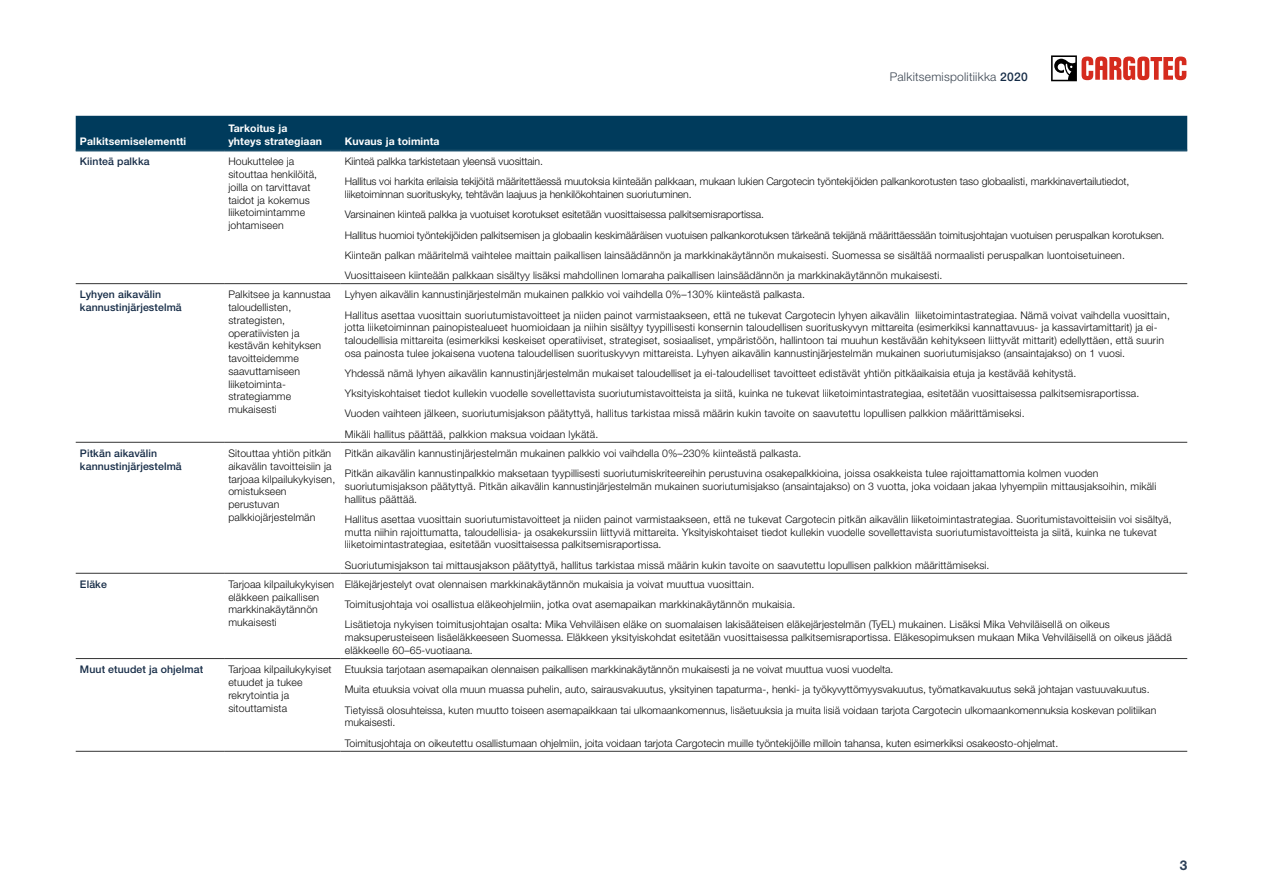
<style>
.page{position:relative;width:1263px;height:893px;background:#fff}
.page>*{position:absolute;margin:0;border:0;box-sizing:border-box;transform-origin:0 0}
.t1{font:700 13.5px "Helvetica Neue LT Std";color:#2c4058}
.t2{font:300 12px "Helvetica Neue LT Std";letter-spacing:.02em;color:#3c4652}
.table_left{font:300 10.5px/12.8px "Helvetica Neue LT Std";letter-spacing:.01em;color:#0d0d0d}
.table_left-2{font:300 10.5px/12.8px "Helvetica Neue LT Std";letter-spacing:-.01em;color:#0d0d0d}
.table_left-3{font:500 10.5px/12.8px "Helvetica Neue LT Std";letter-spacing:.01em;color:#152b46}
.table_header_left{font:700 10.5px/12.8px "Helvetica Neue LT Std";letter-spacing:.01em;color:#fff}
.s1{font-weight:500;color:#152b46}
</style>
<div class="page">
<svg style="left:1051px;top:55px;width:135px;height:26px"></svg>
<div style="left:76px;top:116px;width:1111px;height:34px;background:#003b5c"></div>
<hr style="left:76px;top:150px;width:148px;height:1px;background:#1a4f6c">
<hr style="left:76px;top:283px;width:148px;height:1px;background:#333">
<hr style="left:224px;top:283px;width:117px;height:1px;background:#333">
<hr style="left:341px;top:283px;width:846px;height:1px;background:#333">
<hr style="left:76px;top:442px;width:148px;height:1px;background:#333">
<hr style="left:224px;top:442px;width:117px;height:1px;background:#333">
<hr style="left:341px;top:442px;width:846px;height:1px;background:#333">
<hr style="left:76px;top:573px;width:148px;height:1px;background:#333">
<hr style="left:224px;top:573px;width:117px;height:1px;background:#333">
<hr style="left:341px;top:573px;width:846px;height:1px;background:#333">
<hr style="left:76px;top:658px;width:148px;height:1px;background:#333">
<hr style="left:224px;top:658px;width:117px;height:1px;background:#333">
<hr style="left:341px;top:658px;width:846px;height:1px;background:#333">
<hr style="left:76px;top:751px;width:148px;height:1px;background:#333">
<hr style="left:224px;top:751px;width:117px;height:1px;background:#333">
<hr style="left:341px;top:751px;width:846px;height:1px;background:#333">
<hr style="left:224px;top:150px;width:117px;height:1px;background:#1a4f6c">
<hr style="left:341px;top:150px;width:846px;height:1px;background:#1a4f6c">
<p class="table_header_left" style="left:80px;top:134px;width:108px">Palkitsemiselementti</p>
<p class="table_header_left" style="left:228px;top:121px;width:95px">Tarkoitus ja yhteys strategiaan</p>
<p class="table_header_left" style="left:345px;top:134px;width:96px">Kuvaus ja toiminta</p>
<p class="t2" style="left:890px;top:70px;width:140px">Palkitsemispolitiikka <span class="s1">2020</span></p>
<p class="table_left-3" style="left:80px;top:155px;width:71px">Kiinteä palkka</p>
<p class="table_left" style="left:228px;top:155px;width:90px">Houkuttelee ja sitouttaa henkilöitä, joilla on tarvittavat taidot ja kokemus liiketoimintamme johtamiseen</p>
<p class="table_left-2" style="left:345px;top:155px;width:200px">Kiinteä palkka tarkistetaan yleensä vuosittain.</p>
<p class="table_left-2" style="left:345px;top:175px;width:786px">Hallitus voi harkita erilaisia tekijöitä määritettäessä muutoksia kiinteään palkkaan, mukaan lukien Cargotecin työntekijöiden palkankorotusten taso globaalisti, markkinavertailutiedot, liiketoiminnan suorituskyky, tehtävän laajuus ja henkilökohtainen suoriutuminen.</p>
<p class="table_left-2" style="left:345px;top:208px;width:421px">Varsinainen kiinteä palkka ja vuotuiset korotukset esitetään vuosittaisessa palkitsemisraportissa.</p>
<p class="table_left-2" style="left:345px;top:228px;width:821px">Hallitus huomioi työntekijöiden palkitsemisen ja globaalin keskimääräisen vuotuisen palkankorotuksen tärkeänä tekijänä määrittäessään toimitusjohtajan vuotuisen peruspalkan korotuksen.</p>
<p class="table_left" style="left:345px;top:248px;width:781px">Kiinteän palkan määritelmä vaihtelee maittain paikallisen lainsäädännön ja markkinakäytännön mukaisesti. Suomessa se sisältää normaalisti peruspalkan luontoisetuineen.</p>
<p class="table_left" style="left:345px;top:269px;width:599px">Vuosittaiseen kiinteään palkkaan sisältyy lisäksi mahdollinen lomaraha paikallisen lainsäädännön ja markkinakäytännön mukaisesti.</p>
<p class="table_left-3" style="left:80px;top:288px;width:103px">Lyhyen aikavälin kannustinjärjestelmä</p>
<p class="table_left" style="left:228px;top:288px;width:104px">Palkitsee ja kannustaa taloudellisten, strategisten, operatiivisten ja kestävän kehityksen tavoitteidemme saavuttamiseen liiketoiminta&shy;strategiamme mukaisesti</p>
<p class="table_left" style="left:345px;top:288px;width:462px">Lyhyen aikavälin kannustinjärjestelmän mukainen palkkio voi vaihdella 0%–130% kiinteästä palkasta.</p>
<p class="table_left" style="left:345px;top:308px;width:826px">Hallitus asettaa vuosittain suoriutumistavoitteet ja niiden painot varmistaakseen, että ne tukevat Cargotecin lyhyen aikavälin liiketoimintastrategiaa. Nämä voivat vaihdella vuosittain, jotta liiketoiminnan painopistealueet huomioidaan ja niihin sisältyy tyypillisesti konsernin taloudellisen suorituskyvyn mittareita (esimerkiksi kannattavuus- ja kassavirtamittarit) ja ei&shy;taloudellisia mittareita (esimerkiksi keskeiset operatiiviset, strategiset, sosiaaliset, ympäristöön, hallintoon tai muuhun kestävään kehitykseen liittyvät mittarit) edellyttäen, että suurin osa painosta tulee jokaisena vuotena taloudellisen suorituskyvyn mittareista. Lyhyen aikavälin kannustinjärjestelmän mukainen suoriutumisjakso (ansaintajakso) on 1 vuosi.</p>
<p class="table_left" style="left:345px;top:367px;width:733px">Yhdessä nämä lyhyen aikavälin kannustinjärjestelmän mukaiset taloudelliset ja ei-taloudelliset tavoitteet edistävät yhtiön pitkäaikaisia etuja ja kestävää kehitystä.</p>
<p class="table_left" style="left:345px;top:387px;width:796px">Yksityiskohtaiset tiedot kullekin vuodelle sovellettavista suoriutumistavoitteista ja siitä, kuinka ne tukevat liiketoimintastrategiaa, esitetään vuosittaisessa palkitsemisraportissa.</p>
<p class="table_left" style="left:345px;top:407px;width:681px">Vuoden vaihteen jälkeen, suoriutumisjakson päätyttyä, hallitus tarkistaa missä määrin kukin tavoite on saavutettu lopullisen palkkion määrittämiseksi.</p>
<p class="table_left" style="left:345px;top:427px;width:255px">Mikäli hallitus päättää, palkkion maksua voidaan lykätä.</p>
<p class="table_left-3" style="left:80px;top:447px;width:103px">Pitkän aikavälin kannustinjärjestelmä</p>
<p class="table_left" style="left:228px;top:447px;width:108px">Sitouttaa yhtiön pitkän aikavälin tavoitteisiin ja tarjoaa kilpailukykyisen, omistukseen perustuvan palkkiojärjestelmän</p>
<p class="table_left" style="left:345px;top:447px;width:458px">Pitkän aikavälin kannustinjärjestelmän mukainen palkkio voi vaihdella 0%–230% kiinteästä palkasta.</p>
<p class="table_left" style="left:345px;top:467px;width:813px">Pitkän aikavälin kannustinpalkkio maksetaan tyypillisesti suoriutumiskriteereihin perustuvina osakepalkkioina, joissa osakkeista tulee rajoittamattomia kolmen vuoden suoriutumisjakson päätyttyä. Pitkän aikavälin kannustinjärjestelmän mukainen suoriutumisjakso (ansaintajakso) on 3 vuotta, joka voidaan jakaa lyhyempiin mittausjaksoihin, mikäli hallitus päättää.</p>
<p class="table_left" style="left:345px;top:513px;width:828px">Hallitus asettaa vuosittain suoriutumistavoitteet ja niiden painot varmistaakseen, että ne tukevat Cargotecin pitkän aikavälin liiketoimintastrategiaa. Suoritumistavoitteisiin voi sisältyä, mutta niihin rajoittumatta, taloudellisia- ja osakekurssiin liittyviä mittareita. Yksityiskohtaiset tiedot kullekin vuodelle sovellettavista suoriutumistavoitteista ja siitä, kuinka ne tukevat liiketoimintastrategiaa, esitetään vuosittaisessa palkitsemisraportissa.</p>
<p class="table_left" style="left:345px;top:558px;width:646px">Suoriutumisjakson tai mittausjakson päätyttyä, hallitus tarkistaa missä määrin kukin tavoite on saavutettu lopullisen palkkion määrittämiseksi.</p>
<p class="table_left-3" style="left:80px;top:578px;width:28px">Eläke</p>
<p class="table_left" style="left:228px;top:578px;width:107px">Tarjoaa kilpailukykyisen eläkkeen paikallisen markkinakäytännön mukaisesti</p>
<p class="table_left" style="left:345px;top:578px;width:411px">Eläkejärjestelyt ovat olennaisen markkinakäytännön mukaisia ja voivat muuttua vuosittain.</p>
<p class="table_left" style="left:345px;top:598px;width:452px">Toimitusjohtaja voi osallistua eläkeohjelmiin, jotka ovat asemapaikan markkinakäytännön mukaisia.</p>
<p class="table_left" style="left:345px;top:618px;width:828px">Lisätietoja nykyisen toimitusjohtajan osalta: Mika Vehviläisen eläke on suomalaisen lakisääteisen eläkejärjestelmän (TyEL) mukainen. Lisäksi Mika Vehviläisellä on oikeus maksuperusteiseen lisäeläkkeeseen Suomessa. Eläkkeen yksityiskohdat esitetään vuosittaisessa palkitsemisraportissa. Eläkesopimuksen mukaan Mika Vehviläisellä on oikeus jäädä eläkkeelle 60–65-vuotiaana.</p>
<p class="table_left-3" style="left:80px;top:663px;width:125px">Muut etuudet ja ohjelmat</p>
<p class="table_left" style="left:228px;top:663px;width:105px">Tarjoaa kilpailukykyiset etuudet ja tukee rekrytointia ja sitouttamista</p>
<p class="table_left" style="left:345px;top:663px;width:550px">Etuuksia tarjotaan asemapaikan olennaisen paikallisen markkinakäytännön mukaisesti ja ne voivat muuttua vuosi vuodelta.</p>
<p class="table_left" style="left:345px;top:683px;width:806px">Muita etuuksia voivat olla muun muassa puhelin, auto, sairausvakuutus, yksityinen tapaturma-, henki- ja työkyvyttömyysvakuutus, työmatkavakuutus sekä johtajan vastuuvakuutus.</p>
<p class="table_left" style="left:345px;top:703px;width:813px">Tietyissä olosuhteissa, kuten muutto toiseen asemapaikkaan tai ulkomaankomennus, lisäetuuksia ja muita lisiä voidaan tarjota Cargotecin ulkomaankomennuksia koskevan politiikan mukaisesti.</p>
<p class="table_left" style="left:345px;top:736px;width:715px">Toimitusjohtaja on oikeutettu osallistumaan ohjelmiin, joita voidaan tarjota Cargotecin muille työntekijöille milloin tahansa, kuten esimerkiksi osakeosto-ohjelmat.</p>
<p class="t1" style="left:1180px;top:856px;width:9px">3</p>
</div>
